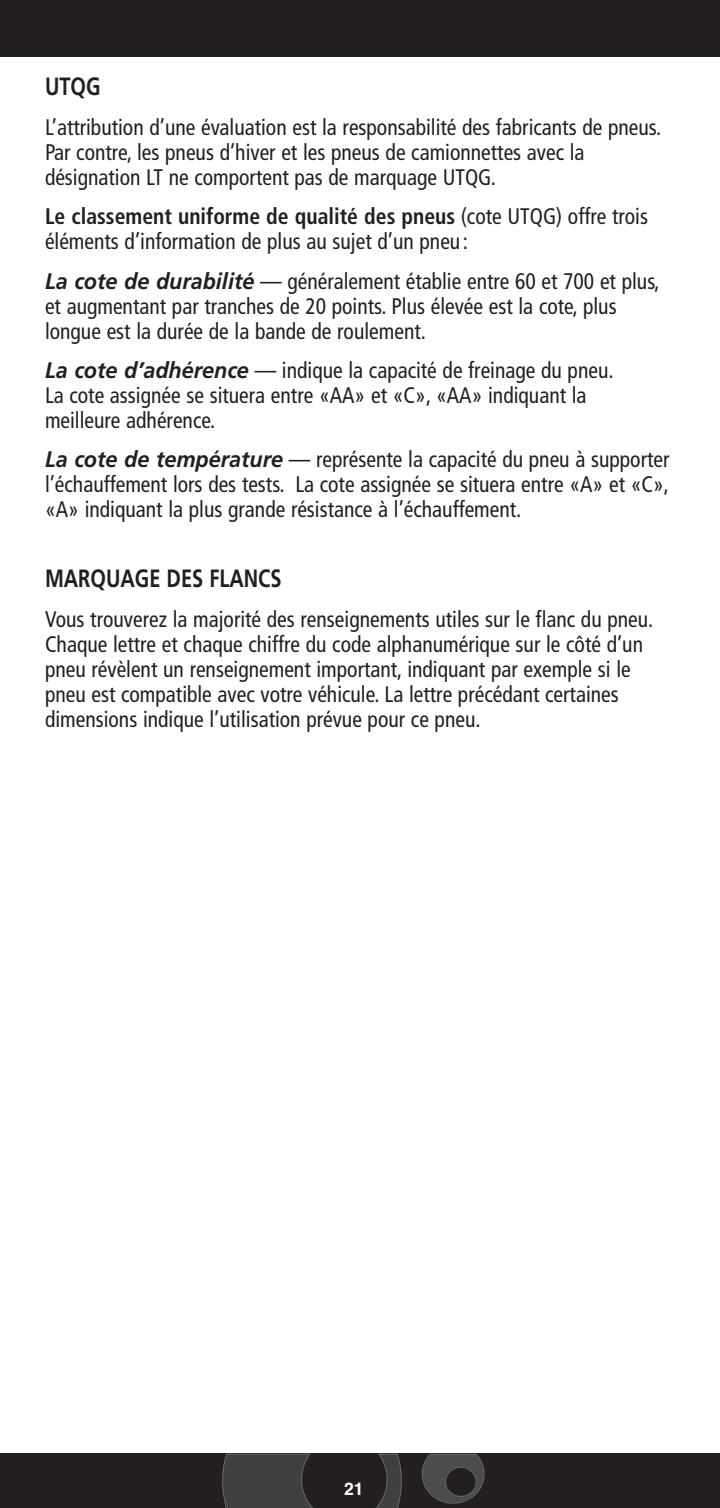
<style>
.page{position:relative;width:720px;height:1508px;background:#fff}
.page>*{position:absolute;margin:0;border:0;box-sizing:border-box;transform-origin:0 0}
.t1{font:700 25px "Frutiger";color:#231f20;scale:.8 1}
.t2{font:condensed 22.5px/25px "Frutiger";color:#231f20;scale:.96 1}
.t3{font:700 17.5px "Helvetica";color:#fff}
.s1{font-weight:700}
.s2{font-weight:700;font-style:italic;font-stretch:normal}
</style>
<div class="page">
<div style="left:0;top:1453px;width:720px;height:54px;background:#231f20"></div>
<div style="left:0;top:0;width:720px;height:56px;background:#231f20"></div>
<svg style="left:222px;top:1453px;width:180px;height:54px"></svg>
<svg style="left:422px;top:1453px;width:63px;height:50px"></svg>
<p class="t1" style="left:45px;top:76px;width:71px">UTQG</p>
<p class="t2" style="left:45px;top:116px;width:643px">L’attribution d’une évaluation est la responsabilité des fabricants de pneus.<br>Par contre, les pneus d’hiver et les pneus de camionnettes avec la désignation LT ne comportent pas de marquage UTQG.</p>
<p class="t2" style="left:45px;top:206px;width:630px"><span class="s1">Le classement uniforme de qualité des pneus</span> (cote UTQG) offre trois éléments d’information de plus au sujet d’un pneu :</p>
<p class="t2" style="left:45px;top:270px;width:642px"><span class="s2">La cote de durabilité</span> — généralement établie entre 60 et 700 et plus, et augmentant par tranches de 20 points. Plus élevée est la cote, plus longue est la durée de la bande de roulement.</p>
<p class="t2" style="left:45px;top:359px;width:594px"><span class="s2">La cote d’adhérence</span> — indique la capacité de freinage du pneu.<br>La cote assignée se situera entre «AA» et «C», «AA» indiquant la meilleure adhérence.</p>
<p class="t2" style="left:45px;top:449px;width:652px;text-align:justify"><span class="s2">La cote de température</span> — représente la capacité du pneu à supporter l’échauffement lors des tests. La cote assignée se situera entre «A» et «C», «A» indiquant la plus grande résistance à l’échauffement.</p>
<p class="t1" style="left:45px;top:568px;width:297px">MARQUAGE DES FLANCS</p>
<p class="t2" style="left:45px;top:608px;width:635px">Vous trouverez la majorité des renseignements utiles sur le flanc du pneu.<br>Chaque lettre et chaque chiffre du code alphanumérique sur le côté d’un pneu révèlent un renseignement important, indiquant par exemple si le pneu est compatible avec votre véhicule. La lettre précédant certaines dimensions indique l’utilisation prévue pour ce pneu.</p>
<p class="t3" style="left:344px;top:1482px;width:21px">21</p>
</div>
